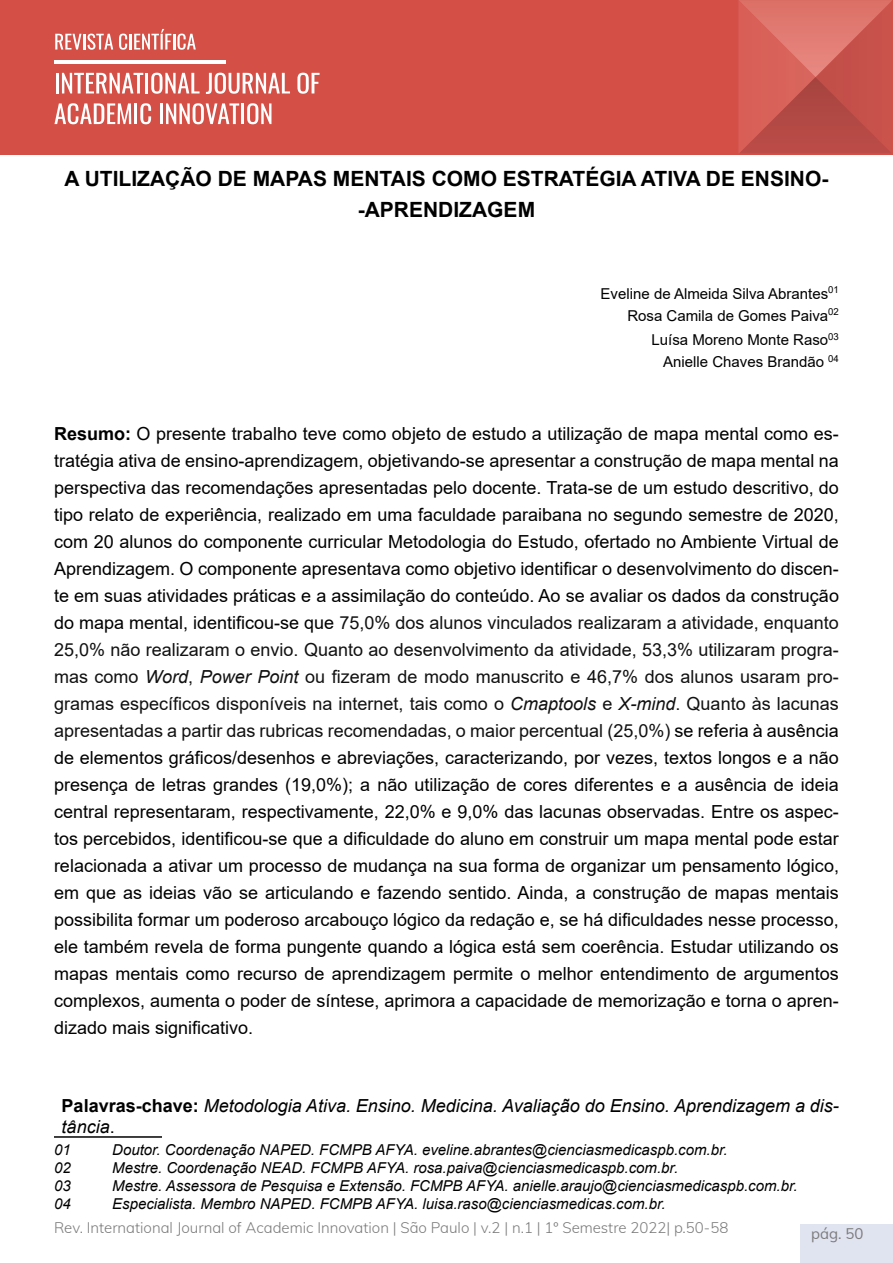
<style>
.page{position:relative;width:893px;height:1263px;background:#fff}
.page>*{position:absolute;margin:0;border:0;box-sizing:border-box;transform-origin:0 0}
.t1{font:700 21px/31.5px "Arial";color:#000;text-align:center}
.t2{font:18px/27px "Arial";color:#000;text-align:justify}
.Heading_1{font:italic 18px/20.7px "Arial";color:#000}
.t3{font:italic 15px "Arial";color:#000}
.t4{font:15px/21.8px "Arial";color:#000;text-align:right}
.t5{font:300 15px "Muli";color:#7c7b7b}
.t6{font:15px "Muli";color:#7c7b7b}
.s1{font-weight:700}
.s2{color:#111}
.s3{font-style:italic;color:#111}
.s4{font-weight:700;font-style:normal}
.s5{font-style:normal}
</style>
<div class="page">
<div style="left:800px;top:1224px;width:93px;height:39px;background:#e0e3f0"></div>
<div style="left:0;top:0;width:893px;height:154px;background:#d44f45"></div>
<hr style="left:56px;top:73px;width:3px;height:20px;background:#fff">
<svg style="left:62px;top:73px;width:81px;height:20px"></svg>
<hr style="left:145px;top:73px;width:3px;height:20px;background:#fff">
<svg style="left:151px;top:73px;width:49px;height:21px"></svg>
<svg style="left:206px;top:73px;width:84px;height:21px"></svg>
<svg style="left:297px;top:73px;width:23px;height:21px"></svg>
<svg style="left:54px;top:103px;width:77px;height:21px"></svg>
<hr style="left:135px;top:103px;width:2px;height:21px;background:#fff">
<svg style="left:140px;top:103px;width:11px;height:21px"></svg>
<hr style="left:160px;top:103px;width:3px;height:21px;background:#fff">
<svg style="left:166px;top:103px;width:73px;height:21px"></svg>
<hr style="left:241px;top:103px;width:3px;height:21px;background:#fff">
<svg style="left:247px;top:103px;width:24px;height:21px"></svg>
<svg style="left:55px;top:34px;width:58px;height:16px"></svg>
<svg style="left:119px;top:34px;width:8px;height:16px"></svg>
<hr style="left:129px;top:34px;width:3px;height:16px;background:#fff">
<svg style="left:134px;top:29px;width:62px;height:21px"></svg>
<hr style="left:54px;top:60px;width:171px;height:3px;background:#fff">
<svg style="left:738px;top:0;width:154px;height:153px"></svg>
<hr style="left:54px;top:1136px;width:108px;height:2px;background:#000">
<p class="t1" style="left:65px;top:163px;width:765px">A UTILIZAÇÃO DE MAPAS MENTAIS COMO ESTRATÉGIA ATIVA DE ENSINO--APRENDIZAGEM</p>
<p class="t4" style="left:601px;top:283px;width:240px">Eveline de Almeida Silva Abrantes<sup>01<br></sup>Rosa Camila de Gomes Paiva<sup>02</sup></p>
<p class="t4" style="left:651px;top:329px;width:189px">Luísa Moreno Monte Raso<sup>03</sup></p>
<p class="t4" style="left:663px;top:351px;width:177px">Anielle Chaves Brandão <sup>04</sup></p>
<p class="t2" style="left:54px;top:420px;width:786px"><span class="s1">Resumo:</span> O presente trabalho teve como objeto de estudo a utilização de mapa mental como es&shy;tratégia ativa de ensino-aprendizagem, objetivando-se apresentar a construção de mapa mental na perspectiva das recomendações apresentadas pelo docente. Trata-se de um estudo descritivo, do tipo relato de experiência, realizado em uma faculdade paraibana no segundo semestre de 2020, com 20 alunos do componente curricular Metodologia do Estudo, ofertado no Ambiente Virtual de Aprendizagem. O componente apresentava como objetivo identificar o desenvolvimento do discen&shy;te em suas atividades práticas e a assimilação do conteúdo. Ao se avaliar os dados da construção do mapa mental, identificou-se que <span class="s2">75,0% dos alunos vinculados realizaram a atividade, enquanto 25,0% não realizaram o envio. Quanto ao desenvolvimento da atividade, 53,3% utilizaram progra&shy;mas como</span> <span class="s3">Word</span><span class="s2">,</span> <span class="s3">Power Point</span> <span class="s2">ou fizeram de modo manuscrito e 46,7% dos alunos usaram pro&shy;gramas específicos disponíveis na internet, tais como o</span> <span class="s3">Cmaptools</span> <span class="s2">e</span> <span class="s3">X-mind</span><span class="s2">. Quanto às lacunas apresentadas a partir das rubricas recomendadas, o maior percentual (25,0%)</span> se referia à ausência de elementos gráficos/desenhos e abreviações, caracterizando, por vezes, textos longos e a não presença de letras grandes (19,0%); a não utilização de cores diferentes e a ausência de ideia central representaram, respectivamente, 22,0% e 9,0% das lacunas observadas. Entre os aspec&shy;tos percebidos, identificou-se que a dificuldade do aluno em construir um mapa mental pode estar relacionada a ativar um processo de mudança na sua forma de organizar um pensamento lógico, em que as ideias vão se articulando e fazendo sentido. Ainda, a construção de mapas mentais possibilita formar um poderoso arcabouço lógico da redação e, se há dificuldades nesse processo, ele também revela de forma pungente quando a lógica está sem coerência. Estudar utilizando os mapas mentais como recurso de aprendizagem permite o melhor entendimento de argumentos complexos, aumenta o poder de síntese, aprimora a capacidade de memorização e torna o apren&shy;dizado mais significativo.</p>
<p class="Heading_1" style="left:62px;top:1095px;width:779px"><span class="s4">Palavras-chave:</span> Metodologia Ativa. Ensino. Medicina. Avaliação do Ensino. Aprendizagem a dis&shy;tância<span class="s5">.</span></p>
<p class="t3" style="left:54px;top:1140px;width:18px">01</p>
<p class="t3" style="left:112px;top:1140px;width:617px">Doutor. Coordenação NAPED. FCMPB AFYA. eveline.abrantes@cienciasmedicaspb.com.br.</p>
<p class="t3" style="left:54px;top:1158px;width:18px">02</p>
<p class="t3" style="left:112px;top:1158px;width:568px">Mestre. Coordenação NEAD. FCMPB AFYA. rosa.paiva@cienciasmedicaspb.com.br.</p>
<p class="t3" style="left:54px;top:1176px;width:18px">03</p>
<p class="t3" style="left:112px;top:1176px;width:687px">Mestre. Assessora de Pesquisa e Extensão. FCMPB AFYA. anielle.araujo@cienciasmedicaspb.com.br.</p>
<p class="t3" style="left:54px;top:1194px;width:18px">04</p>
<p class="t3" style="left:112px;top:1194px;width:555px">Especialista. Membro NAPED. FCMPB AFYA. luisa.raso@cienciasmedicas.com.br.</p>
<p class="t5" style="left:54px;top:1217px;width:676px">Rev. International Journal of Academic Innovation | São Paulo | v.2 | n.1 | 1º Semestre 2022| p.50-58</p>
<p class="t6" style="left:811px;top:1223px;width:54px">pág. 50</p>
</div>
